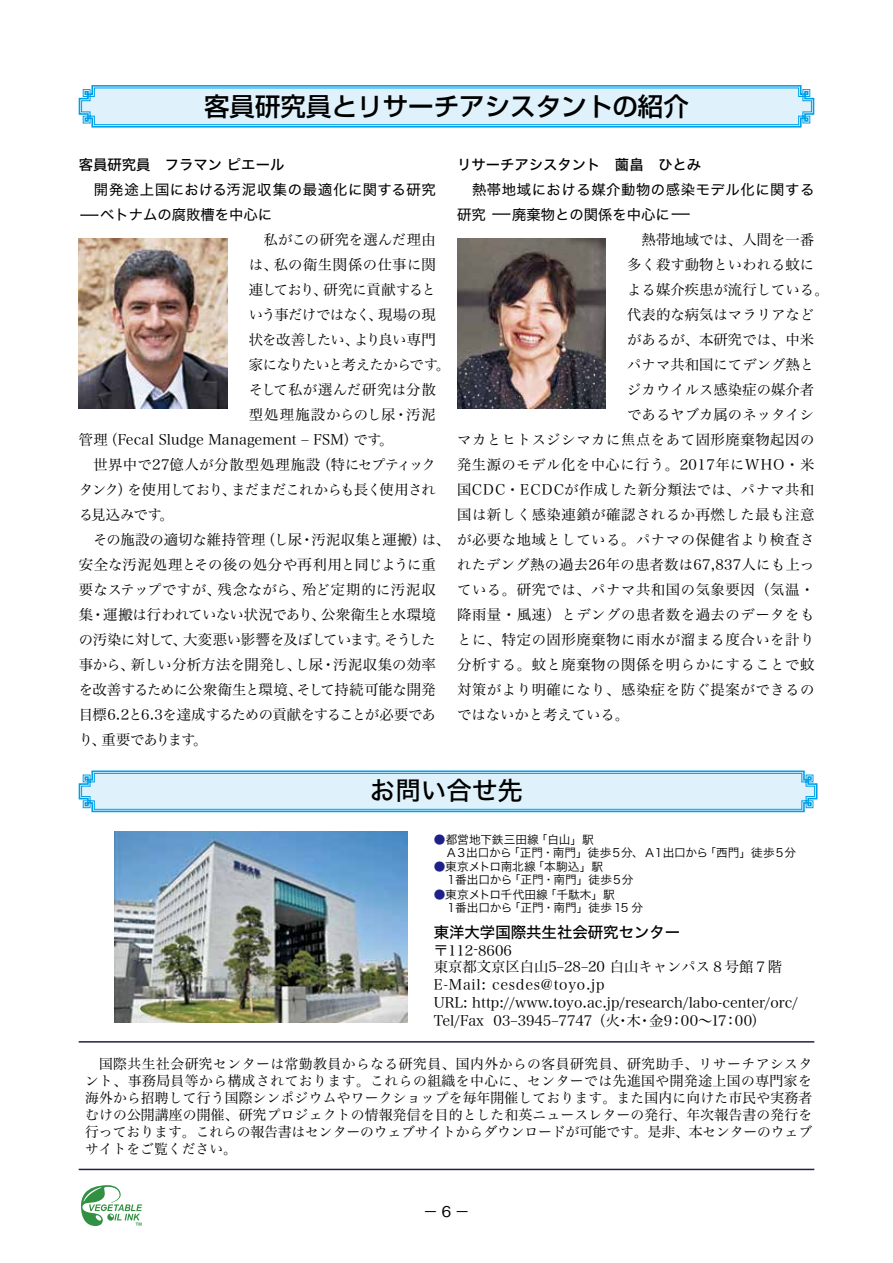
<style>
.page{position:relative;width:893px;height:1263px;background:#fff}
.page>*{position:absolute;margin:0;border:0;box-sizing:border-box;transform-origin:0 0}
.t1{font:500 25.5px "Shin Go Pr 6 N";color:#000}
.t2{font:25.5px "Hira Kaku Std N W5";color:#000}
.t3{font:15.45px "Hira Kaku Std N W5";color:#000}
.t4{font:500 14.85px "Gothic BBB Pr 6 N";color:#000}
.t5{font:14.4px/18px "Hiragino Serif Pr 6 N W3";letter-spacing:.01em;color:#000}
.t6{font:14.4px "Hiragino Serif Pr 6 N W3";letter-spacing:.04em;color:#000}
.t7{font:14.4px "Hiragino Serif Pr 6 N W3";letter-spacing:-.055em;color:#000}
.t8{font:14.4px/25px "Hira Kaku Std N W4";letter-spacing:.04em;color:#000}
.t9{font:14.4px/24.9px "Hira Kaku Std N W4";letter-spacing:.02em;color:#000}
.t10{font:14.4px "Hira Kaku Std N W5";color:#000}
.t11{font:14.4px "Hiragino Serif Pr 6 N W3";letter-spacing:-.045em;color:#000}
.t12{font:14.4px "Hiragino Serif Pr 6 N W3";letter-spacing:-.035em;color:#000}
.t13{font:14.4px "Hiragino Serif Pr 6 N W3";letter-spacing:.035em;color:#000}
.t14{font:14.4px "Hiragino Serif Pr 6 N W3";letter-spacing:-.01em;color:#000}
.t15{font:14.4px "Hiragino Serif Pr 6 N W3";letter-spacing:-.015em;color:#000}
.t16{font:14.4px "Hiragino Serif Pr 6 N W3";letter-spacing:-.04em;color:#000}
.t17{font:14.4px "Hiragino Serif Pr 6 N W3";letter-spacing:-.06em;color:#000}
.t18{font:14.4px "Hiragino Serif Pr 6 N W3";letter-spacing:.03em;color:#000}
.t19{font:14.4px "Hiragino Serif Pr 6 N W3";letter-spacing:.065em;color:#000}
.t20{font:14.4px "Hiragino Serif Pr 6 N W3";letter-spacing:-.07em;color:#000}
.t21{font:13.8px/17px "Hiragino Serif Pr 6 N W3";letter-spacing:-.01em;color:#000;text-align:justify}
.t22{font:11.7px/12.8px "Hiragino Sans Pr 6 N W3";letter-spacing:-.025em;color:#000}
.t23{font:11.7px/12.8px "Hiragino Sans Pr 6 N W3";letter-spacing:-.005em;color:#000}
.s1{color:#1d2088}
</style>
<div class="page">
<svg style="left:81px;top:1185px;width:61px;height:41px"></svg>
<hr style="left:79px;top:1041px;width:735px;height:1px;background:#271a49">
<svg style="left:78px;top:770px;width:740px;height:43px;background:#c3e7f9"></svg>
<img style="left:115px;top:831px;width:292px;height:192px">
<hr style="left:79px;top:1169px;width:735px;height:1px;background:#271a49">
<svg style="left:78px;top:85px;width:737px;height:43px;background:#c2e7f9"></svg>
<img style="left:79px;top:238px;width:148px;height:170px">
<img style="left:457px;top:238px;width:149px;height:170px">
<h1 class="t1" style="left:204px;top:85px;width:486px">客員研究員とリサーチアシスタントの紹介</h1>
<p class="t10" style="left:79px;top:154px;width:207px">客員研究員　フラマン ピエール</p>
<p class="t9" style="left:79px;top:177px;width:359px;text-indent:15px">開発途上国における汚泥収集の最適化に関する研究-ベトナムの腐敗槽を中心に</p>
<p class="t5" style="left:263px;top:229px;width:174px">私がこの研究を選んだ理由</p>
<p class="t18" style="left:249px;top:252px;width:189px">は、私の衛生関係の仕事に関</p>
<p class="t7" style="left:249px;top:277px;width:189px">連しており、研究に貢献すると</p>
<p class="t16" style="left:249px;top:302px;width:189px">いう事だけではなく、現場の現</p>
<p class="t17" style="left:249px;top:327px;width:189px">状を改善したい、より良い専門</p>
<p class="t7" style="left:249px;top:352px;width:203px">家になりたいと考えたからです。</p>
<p class="t5" style="left:249px;top:379px;width:189px">そして私が選んだ研究は分散</p>
<p class="t19" style="left:249px;top:402px;width:189px">型処理施設からのし尿・汚泥</p>
<p class="t5" style="left:79px;top:429px;width:316px">管理（Fecal Sludge Management – FSM）です。</p>
<p class="t5" style="left:79px;top:454px;width:359px">　世界中で27億人が分散型処理施設（特にセプティック</p>
<p class="t7" style="left:79px;top:477px;width:359px">タンク）を使用しており、まだまだこれからも長く使用され</p>
<p class="t5" style="left:79px;top:504px;width:97px">る見込みです。</p>
<p class="t5" style="left:79px;top:529px;width:373px">　その施設の適切な維持管理（し尿・汚泥収集と運搬）は、</p>
<p class="t5" style="left:79px;top:554px;width:359px">安全な汚泥処理とその後の処分や再利用と同じように重</p>
<p class="t5" style="left:79px;top:579px;width:359px">要なステップですが、残念ながら、殆ど定期的に汚泥収</p>
<p class="t14" style="left:79px;top:602px;width:359px">集・運搬は行われていない状況であり、公衆衛生と水環境</p>
<p class="t12" style="left:79px;top:627px;width:359px">の汚染に対して、大変悪い影響を及ぼしています。そうした</p>
<p class="t5" style="left:79px;top:654px;width:359px">事から、新しい分析方法を開発し、し尿・汚泥収集の効率</p>
<p class="t15" style="left:79px;top:677px;width:359px">を改善するために公衆衛生と環境、そして持続可能な開発</p>
<p class="t11" style="left:79px;top:702px;width:359px">目標6.2と6.3を達成するための貢献をすることが必要であ</p>
<p class="t20" style="left:79px;top:727px;width:130px">り、重要であります。</p>
<p class="t10" style="left:457px;top:154px;width:245px">リサーチアシスタント　薗畠　ひとみ</p>
<p class="t8" style="left:457px;top:177px;width:359px;text-indent:15px">熱帯地域における媒介動物の感染モデル化に関する研究 -廃棄物との関係を中心に-</p>
<p class="t5" style="left:642px;top:229px;width:174px">熱帯地域では、人間を一番</p>
<p class="t5" style="left:627px;top:254px;width:189px">多く殺す動物といわれる蚊に</p>
<p class="t5" style="left:627px;top:279px;width:203px">よる媒介疾患が流行している。</p>
<p class="t5" style="left:627px;top:304px;width:189px">代表的な病気はマラリアなど</p>
<p class="t5" style="left:627px;top:329px;width:189px">があるが、本研究では、中米</p>
<p class="t5" style="left:627px;top:354px;width:189px">パナマ共和国にてデング熱と</p>
<p class="t5" style="left:627px;top:379px;width:189px">ジカウイルス感染症の媒介者</p>
<p class="t5" style="left:627px;top:404px;width:189px">であるヤブカ属のネッタイシ</p>
<p class="t6" style="left:457px;top:427px;width:359px">マカとヒトスジシマカに焦点をあて固形廃棄物起因の</p>
<p class="t13" style="left:457px;top:452px;width:359px">発生源のモデル化を中心に行う。2017年にWHO・米</p>
<p class="t5" style="left:457px;top:479px;width:359px">国CDC・ECDCが作成した新分類法では、パナマ共和</p>
<p class="t6" style="left:457px;top:502px;width:359px">国は新しく感染連鎖が確認されるか再燃した最も注意</p>
<p class="t6" style="left:457px;top:527px;width:359px">が必要な地域としている。パナマの保健省より検査さ</p>
<p class="t5" style="left:457px;top:554px;width:359px">れたデング熱の過去26年の患者数は67,837人にも上っ</p>
<p class="t6" style="left:457px;top:577px;width:359px">ている。研究では、パナマ共和国の気象要因（気温・</p>
<p class="t6" style="left:457px;top:602px;width:359px">降雨量・風速）とデングの患者数を過去のデータをも</p>
<p class="t6" style="left:457px;top:627px;width:359px">とに、特定の固形廃棄物に雨水が溜まる度合いを計り</p>
<p class="t6" style="left:457px;top:652px;width:359px">分析する。蚊と廃棄物の関係を明らかにすることで蚊</p>
<p class="t6" style="left:457px;top:677px;width:359px">対策がより明確になり、感染症を防ぐ提案ができるの</p>
<p class="t5" style="left:457px;top:704px;width:174px">ではないかと考えている。</p>
<h1 class="t2" style="left:370px;top:771px;width:155px">お問い合せ先</h1>
<p class="t22" style="left:434px;top:832px;width:364px"><span class="s1">●</span>都営地下鉄三田線「白山」駅<br>　Ａ３出口から「正門・南門」徒歩５分、Ａ１出口から「西門」徒歩５分</p>
<p class="t22" style="left:434px;top:860px;width:201px"><span class="s1">●</span>東京メトロ南北線「本駒込」駅<br>　１番出口から「正門・南門」徒歩５分</p>
<p class="t23" style="left:434px;top:887px;width:211px"><span class="s1">●</span>東京メトロ千代田線「千駄木」駅<br>　１番出口から「正門・南門」徒歩 15 分</p>
<p class="t3" style="left:434px;top:921px;width:248px">東洋大学国際共生社会研究センター</p>
<p class="t5" style="left:434px;top:941px;width:350px;line-height:15.9px">〒112-8606<br>東京都文京区白山5-28-20 白山キャンパス８号館７階</p>
<p class="t5" style="left:434px;top:974px;width:366px">E-Mail: cesdes@toyo.jp　<br>URL: http://www.toyo.ac.jp/research/labo-center/orc/<br>Tel/Fax 03-3945-7747（火・木・金9：00～17：00）</p>
<p class="t21" style="left:85px;top:1054px;width:729px">　国際共生社会研究センターは常勤教員からなる研究員、国内外からの客員研究員、研究助手、リサーチアシスタント、事務局員等から構成されております。これらの組織を中心に、センターでは先進国や開発途上国の専門家を海外から招聘して行う国際シンポジウムやワークショップを毎年開催しております。また国内に向けた市民や実務者むけの公開講座の開催、研究プロジェクトの情報発信を目的とした和英ニュースレターの発行、年次報告書の発行を行っております。これらの報告書はセンターのウェブサイトからダウンロードが可能です。是非、本センターのウェブサイトをご覧ください。</p>
<p class="t4" style="left:423px;top:1199px;width:48px">−6−</p>
</div>
